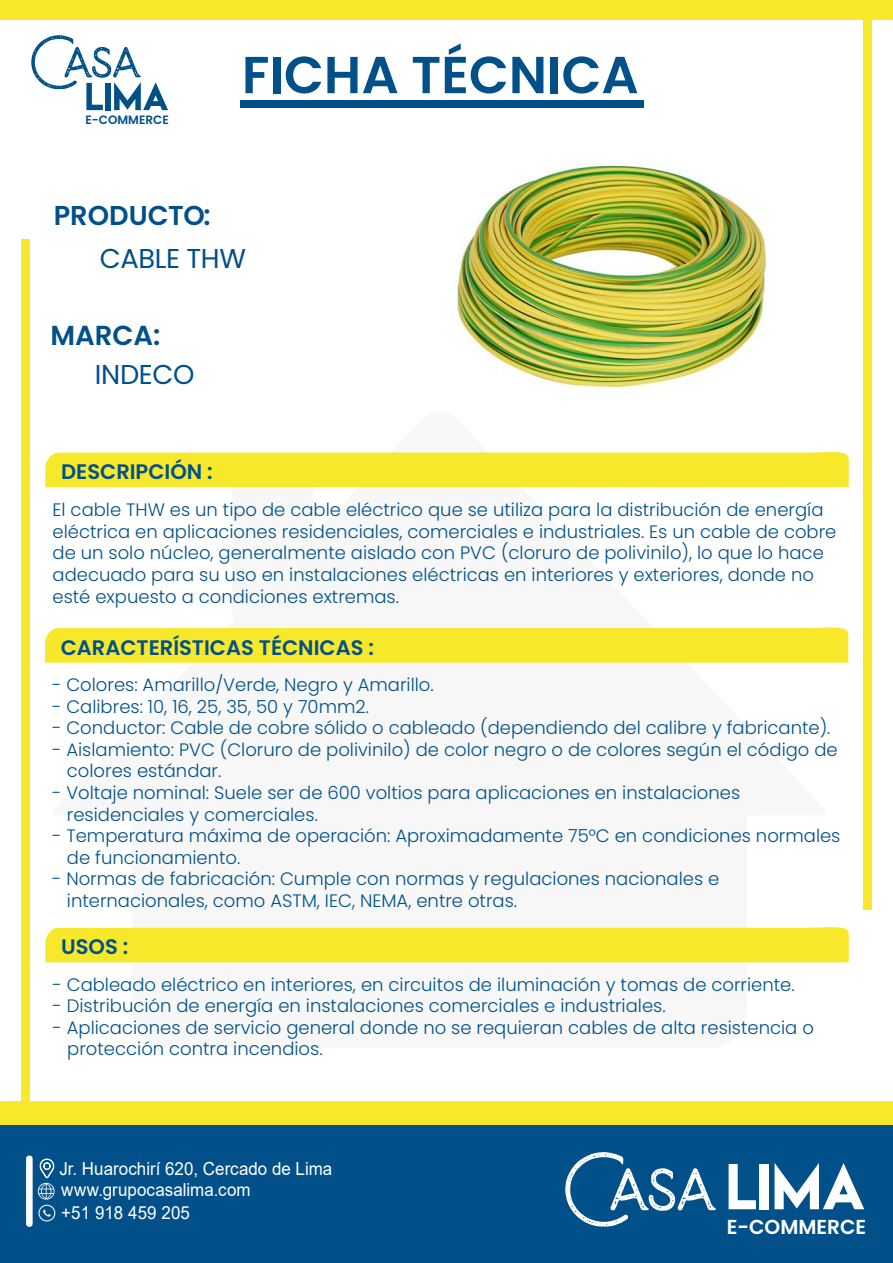
<style>
.page{position:relative;width:893px;height:1263px;background:#fff}
.page>*{position:absolute;margin:0;border:0;box-sizing:border-box;transform-origin:0 0}
.t1{font:600 52.05px "Poppins";color:#015089}
.t2{font:600 27.45px "Poppins";color:#015089}
.t3{font:27.3px "Poppins";letter-spacing:-.015em;color:#015089}
.t4{font:600 27.3px "Poppins";color:#015089}
.t5{font:600 21px "Poppins";color:#015089}
.t6{font:600 20.25px "Poppins";color:#fff}
.t7{font:300 18px/21.6px "Poppins";color:#015089}
.t8{font:18px/20.7px "Arial";color:#fff;scale:.94 1}
.t9{font:600 12px "Poppins";color:#015087}
</style>
<div class="page">
<div style="left:0;top:1101px;width:893px;height:161px;background:#f8e82c"></div>
<div style="left:0;top:0;width:893px;height:20px;background:#f8e82c"></div>
<div style="left:864px;top:0;width:8px;height:909px;background:#f8e82c"></div>
<div style="left:22px;top:240px;width:8px;height:950px;background:#f8e82c"></div>
<div style="left:0;top:1125px;width:893px;height:138px;background:#015089"></div>
<svg style="left:43px;top:1209px;width:8px;height:8px"></svg>
<div style="left:38px;top:1205px;width:17px;height:16px;border:1px solid #f2f3f4;border-radius:50%"></div>
<svg style="left:729px;top:1164px;width:27px;height:45px"></svg>
<div style="left:760px;top:1164px;width:9px;height:45px;background:#fff"></div>
<svg style="left:775px;top:1163px;width:89px;height:46px"></svg>
<svg style="left:565px;top:1152px;width:151px;height:74px"></svg>
<div style="left:26px;top:1155px;width:7px;height:72px;background:#fff;border-radius:3px"></div>
<svg style="left:38px;top:1158px;width:17px;height:41px"></svg>
<div style="left:240px;top:100px;width:404px;height:7px;background:#015089"></div>
<svg style="left:31px;top:35px;width:137px;height:75px"></svg>
<div style="left:45px;top:452px;width:804px;height:35px;background:#f8e82c"></div>
<svg style="left:45px;top:627px;width:804px;height:36px;background:#f8e834"></svg>
<div style="left:45px;top:927px;width:804px;height:35px;background:#f8e82c"></div>
<img style="left:455px;top:165px;width:312px;height:225px">
<p class="t9" style="left:86px;top:113px;width:85px">E-COMMERCE</p>
<h3 class="t4" style="left:54px;top:199px;width:158px">PRODUCTO:</h3>
<h1 class="t1" style="left:242px;top:45px;width:398px">FICHA TÉCNICA</h1>
<h3 class="t3" style="left:100px;top:243px;width:148px">CABLE THW</h3>
<h2 class="t2" style="left:50px;top:319px;width:112px">MARCA:</h2>
<h3 class="t3" style="left:95px;top:359px;width:101px">INDECO</h3>
<p class="t5" style="left:61px;top:460px;width:153px">DESCRIPCIÓN :</p>
<p class="t7" style="left:53px;top:499px;width:785px">El cable THW es un tipo de cable eléctrico que se utiliza para la distribución de energía eléctrica en aplicaciones residenciales, comerciales e industriales. Es un cable de cobre de un solo núcleo, generalmente aislado con PVC (cloruro de polivinilo), lo que lo hace adecuado para su uso en instalaciones eléctricas en interiores y exteriores, donde no esté expuesto a condiciones extremas.</p>
<p class="t5" style="left:61px;top:635px;width:315px">CARACTERÍSTICAS TÉCNICAS :</p>
<p class="t7" style="left:52px;top:674px;width:383px">- Colores: Amarillo/Verde, Negro y Amarillo.</p>
<p class="t7" style="left:52px;top:695px;width:318px">- Calibres: 10, 16, 25, 35, 50 y 70mm2.</p>
<p class="t7" style="left:52px;top:717px;width:780px">- Conductor: Cable de cobre sólido o cableado (dependiendo del calibre y fabricante).</p>
<p class="t7" style="left:67px;top:739px;width:772px;text-indent:-15px">- Aislamiento: PVC (Cloruro de polivinilo) de color negro o de colores según el código de colores estándar.</p>
<p class="t7" style="left:67px;top:782px;width:675px;text-indent:-15px">- Voltaje nominal: Suele ser de 600 voltios para aplicaciones en instalaciones residenciales y comerciales.</p>
<p class="t7" style="left:67px;top:825px;width:775px;text-indent:-15px">- Temperatura máxima de operación: Aproximadamente 75°C en condiciones normales de funcionamiento.</p>
<p class="t7" style="left:67px;top:868px;width:654px;text-indent:-15px">- Normas de fabricación: Cumple con normas y regulaciones nacionales e internacionales, como ASTM, IEC, NEMA, entre otras.</p>
<p class="t5" style="left:61px;top:935px;width:69px">USOS :</p>
<p class="t7" style="left:53px;top:973px;width:744px">- Cableado eléctrico en interiores, en circuitos de iluminación y tomas de corriente.</p>
<p class="t7" style="left:53px;top:995px;width:615px">- Distribución de energía en instalaciones comerciales e industriales.</p>
<p class="t7" style="left:67px;top:1017px;width:748px;text-indent:-15px">- Aplicaciones de servicio general donde no se requieran cables de alta resistencia o protección contra incendios.</p>
<p class="t8" style="left:59px;top:1158px;width:292px">Jr. Huarochirí 620, Cercado de Lima www.grupocasalima.com</p>
<p class="t8" style="left:61px;top:1202px;width:138px">+51 918 459 205</p>
<p class="t6" style="left:727px;top:1215px;width:141px">E-COMMERCE</p>
</div>
